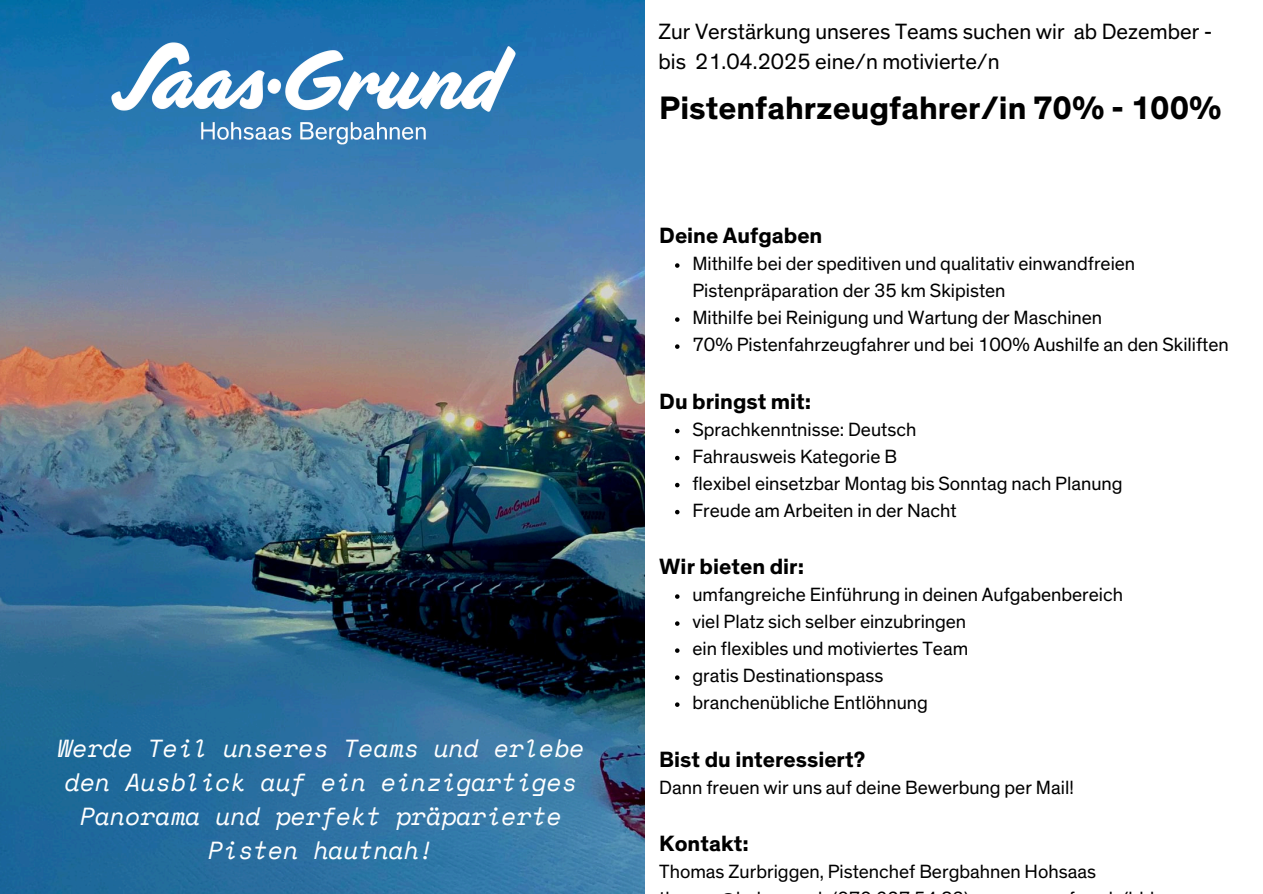
<style>
.page{position:relative;width:1263px;height:894px;background:#fff}
.page>*{position:absolute;margin:0;border:0;box-sizing:border-box;transform-origin:0 0}
.t1{font:700 33px "Theinhardt";color:#000}
.t2{font:italic 24.6px/33.8px "Space Mono";color:#fff;text-align:center}
.t3{font:22.5px/30.3px "Theinhardt";color:#000}
.t4{font:700 22.5px "Theinhardt";color:#000}
.t5{font:19.5px/27px "Theinhardt";color:#000}
</style>
<div class="page">
<img style="left:0;top:0;width:645px;height:893px">
<img style="left:111px;top:42px;width:404px;height:103px">
<svg style="left:675px;top:263px;width:4px;height:5px"></svg>
<svg style="left:675px;top:317px;width:4px;height:5px"></svg>
<svg style="left:675px;top:344px;width:4px;height:5px"></svg>
<svg style="left:675px;top:428px;width:4px;height:5px"></svg>
<svg style="left:675px;top:455px;width:4px;height:5px"></svg>
<svg style="left:675px;top:482px;width:4px;height:5px"></svg>
<svg style="left:675px;top:509px;width:4px;height:5px"></svg>
<svg style="left:675px;top:594px;width:4px;height:4px"></svg>
<svg style="left:675px;top:621px;width:4px;height:4px"></svg>
<svg style="left:675px;top:648px;width:4px;height:4px"></svg>
<svg style="left:675px;top:675px;width:4px;height:4px"></svg>
<svg style="left:675px;top:702px;width:4px;height:4px"></svg>
<h3 class="t2" style="left:58px;top:730px;width:528px">Werde Teil unseres Teams und erlebe den Ausblick auf ein einzigartiges<br>Panorama und perfekt präparierte<br>Pisten hautnah!</h3>
<h1 class="t3" style="left:658px;top:17px;width:555px">Zur Verstärkung unseres Teams suchen wir ab Dezember - bis 21.04.2025 eine/n motivierte/n</h1>
<h3 class="t1" style="left:659px;top:92px;width:564px">Pistenfahrzeugfahrer/in 70% - 100%</h3>
<p class="t4" style="left:659px;top:225px;width:165px">Deine Aufgaben</p>
<p class="t5" style="left:692px;top:250px;width:538px">Mithilfe bei der speditiven und qualitativ einwandfreien Pistenpräparation der 35 km Skipisten<br>Mithilfe bei Reinigung und Wartung der Maschinen<br>70% Pistenfahrzeugfahrer und bei 100% Aushilfe an den Skiliften</p>
<p class="t4" style="left:659px;top:390px;width:154px">Du bringst mit:</p>
<p class="t5" style="left:692px;top:416px;width:432px">Sprachkenntnisse: Deutsch<br>Fahrausweis Kategorie B<br>flexibel einsetzbar Montag bis Sonntag nach Planung Freude am Arbeiten in der Nacht</p>
<p class="t4" style="left:659px;top:556px;width:146px">Wir bieten dir:</p>
<p class="t5" style="left:692px;top:581px;width:432px">umfangreiche Einführung in deinen Aufgabenbereich viel Platz sich selber einzubringen<br>ein flexibles und motiviertes Team<br>gratis Destinationspass<br>branchenübliche Entlöhnung</p>
<p class="t4" style="left:659px;top:748px;width:207px">Bist du interessiert?</p>
<p class="t5" style="left:659px;top:774px;width:416px">Dann freuen wir uns auf deine Bewerbung per Mail!</p>
<p class="t4" style="left:659px;top:832px;width:91px">Kontakt:</p>
<p class="t5" style="left:659px;top:858px;width:438px">Thomas Zurbriggen, Pistenchef Bergbahnen Hohsaas</p>
</div>
